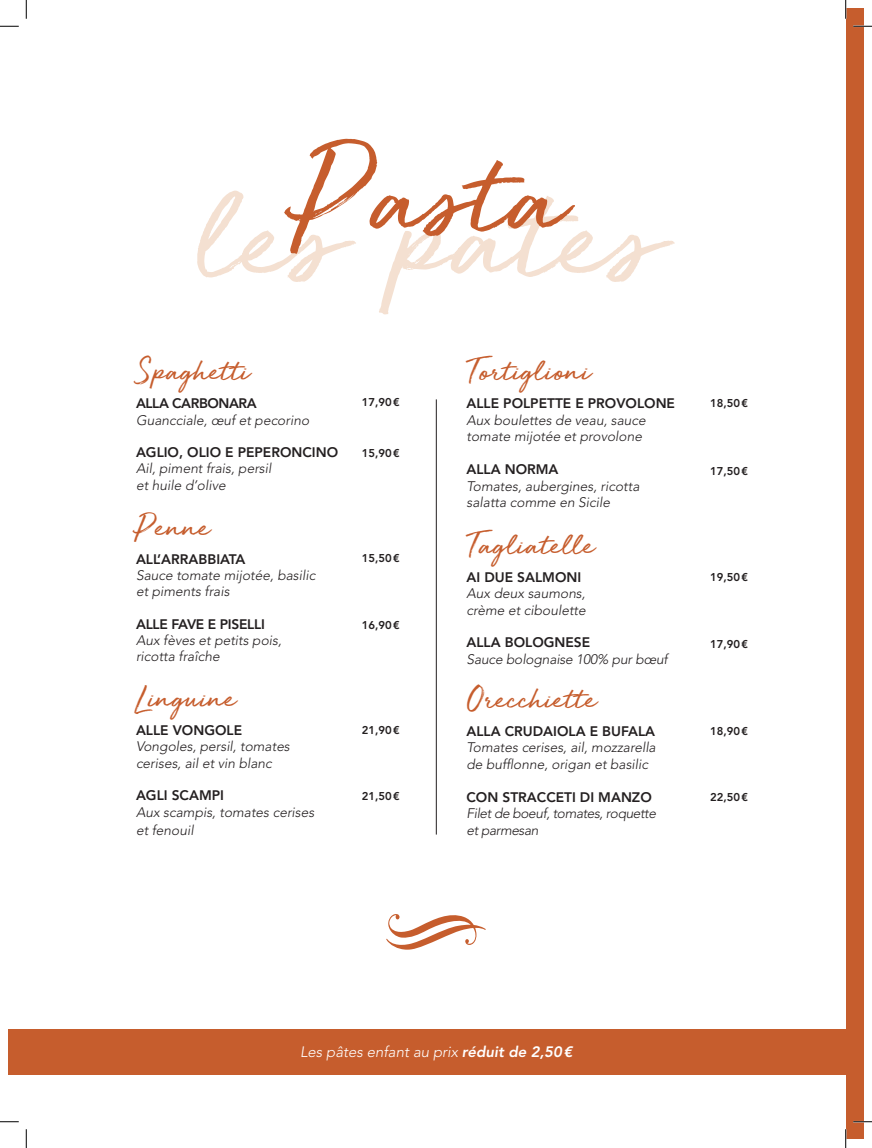
<style>
.page{position:relative;width:872px;height:1148px;background:#fff}
.page>*{position:absolute;margin:0;border:0;box-sizing:border-box;transform-origin:0 0}
.t1{font:130.25px "Golden Plains";color:#c65d2d}
.t2{font:33.75px "Golden Plains";color:#c65d2d}
.t3{font:italic 300 15px "Avenir LT Std";color:#fff}
.t4{font:italic 300 13.75px/16.2px "Avenir LT Std";color:#231f20}
.t5{font:800 13.75px "Avenir LT Std";color:#231f20}
.t6{font:italic 300 13.75px/16.5px "Avenir LT Std";letter-spacing:-.03em;color:#231f20}
.t7{font:800 13.75px "Avenir LT Std";letter-spacing:-.02em;color:#231f20}
.t8{font:800 13.75px "Avenir LT Std";letter-spacing:-.03em;color:#231f20}
.t9{font:800 11.25px "Avenir LT Std";color:#231f20}
.s1{font-weight:800}
</style>
<div class="page">
<svg style="left:197px;top:190px;width:477px;height:124px"></svg>
<div style="left:845px;top:9px;width:17px;height:1130px;background:#c65d2d"></div>
<svg style="left:386px;top:914px;width:99px;height:35px"></svg>
<div style="left:9px;top:1029px;width:837px;height:45px;background:#c65d2d"></div>
<hr style="left:436px;top:399px;width:1px;height:435px;background:#231f20">
<svg style="left:0;top:25px;width:19px;height:2px"></svg>
<svg style="left:853px;top:25px;width:18px;height:2px"></svg>
<svg style="left:0;top:1121px;width:19px;height:1px"></svg>
<svg style="left:853px;top:1120px;width:18px;height:2px"></svg>
<svg style="left:25px;top:0;width:2px;height:19px"></svg>
<svg style="left:25px;top:1129px;width:2px;height:18px"></svg>
<svg style="left:845px;top:0;width:1px;height:19px"></svg>
<svg style="left:845px;top:1129px;width:1px;height:18px"></svg>
<h1 class="t1" style="left:297px;top:130px;width:270px">Pasta</h1>
<h2 class="t2" style="left:136px;top:354px;width:115px">Spaghetti</h2>
<p class="t8" style="left:136px;top:395px;width:122px">ALLA CARBONARA</p>
<p class="t4" style="left:136px;top:412px;width:174px">Guancciale, œuf et pecorino</p>
<p class="t5" style="left:136px;top:444px;width:203px">AGLIO, OLIO E PEPERONCINO</p>
<p class="t4" style="left:136px;top:461px;width:137px">Ail, piment frais, persil et huile d’olive</p>
<h2 class="t2" style="left:136px;top:509px;width:76px">Penne</h2>
<p class="t5" style="left:136px;top:550px;width:111px">ALL’ARRABBIATA</p>
<p class="t4" style="left:136px;top:567px;width:181px">Sauce tomate mijotée, basilic et piments frais</p>
<p class="t7" style="left:136px;top:615px;width:130px">ALLE FAVE E PISELLI</p>
<p class="t4" style="left:136px;top:632px;width:147px">Aux fèves et petits pois, ricotta fraîche</p>
<h2 class="t2" style="left:136px;top:681px;width:102px">Linguine</h2>
<p class="t5" style="left:136px;top:722px;width:107px">ALLE VONGOLE</p>
<p class="t4" style="left:136px;top:738px;width:155px">Vongoles, persil, tomates cerises, ail et vin blanc</p>
<p class="t5" style="left:136px;top:787px;width:89px">AGLI SCAMPI</p>
<p class="t4" style="left:136px;top:802px;width:180px;line-height:18.8px">Aux scampis, tomates cerises et fenouil</p>
<p class="t9" style="left:361px;top:395px;width:40px">17,90€</p>
<p class="t9" style="left:361px;top:447px;width:40px">15,90€</p>
<p class="t9" style="left:361px;top:552px;width:40px">15,50€</p>
<p class="t9" style="left:361px;top:618px;width:40px">16,90€</p>
<p class="t9" style="left:361px;top:723px;width:40px">21,90€</p>
<p class="t9" style="left:361px;top:789px;width:40px">21,50€</p>
<h2 class="t2" style="left:466px;top:354px;width:125px">Tortiglioni</h2>
<p class="t5" style="left:466px;top:395px;width:210px">ALLE POLPETTE E PROVOLONE</p>
<p class="t4" style="left:466px;top:412px;width:181px">Aux boulettes de veau, sauce tomate mijotée et provolone</p>
<p class="t5" style="left:466px;top:461px;width:93px">ALLA NORMA</p>
<p class="t4" style="left:466px;top:478px;width:174px">Tomates, aubergines, ricotta salatta comme en Sicile</p>
<h2 class="t2" style="left:466px;top:527px;width:130px">Tagliatelle</h2>
<p class="t5" style="left:466px;top:568px;width:116px">AI DUE SALMONI</p>
<p class="t4" style="left:466px;top:585px;width:121px">Aux deux saumons, crème et ciboulette</p>
<p class="t5" style="left:466px;top:634px;width:125px">ALLA BOLOGNESE</p>
<p class="t4" style="left:466px;top:651px;width:202px">Sauce bolognaise 100% pur bœuf</p>
<h2 class="t2" style="left:466px;top:681px;width:132px">Orecchiette</h2>
<p class="t5" style="left:466px;top:722px;width:190px">ALLA CRUDAIOLA E BUFALA</p>
<p class="t4" style="left:466px;top:739px;width:191px">Tomates cerises, ail, mozzarella de bufflonne, origan et basilic</p>
<p class="t5" style="left:466px;top:788px;width:187px">CON STRACCETI DI MANZO</p>
<p class="t6" style="left:466px;top:805px;width:191px">Filet de boeuf, tomates, roquette et parmesan</p>
<p class="t9" style="left:709px;top:396px;width:40px">18,50€</p>
<p class="t9" style="left:709px;top:464px;width:40px">17,50€</p>
<p class="t9" style="left:709px;top:570px;width:40px">19,50€</p>
<p class="t9" style="left:709px;top:638px;width:40px">17,90€</p>
<p class="t9" style="left:709px;top:724px;width:40px">18,90€</p>
<p class="t9" style="left:709px;top:790px;width:40px">22,50€</p>
<p class="t3" style="left:300px;top:1042px;width:274px">Les pâtes enfant au prix <span class="s1">réduit de 2,50€</span></p>
</div>
